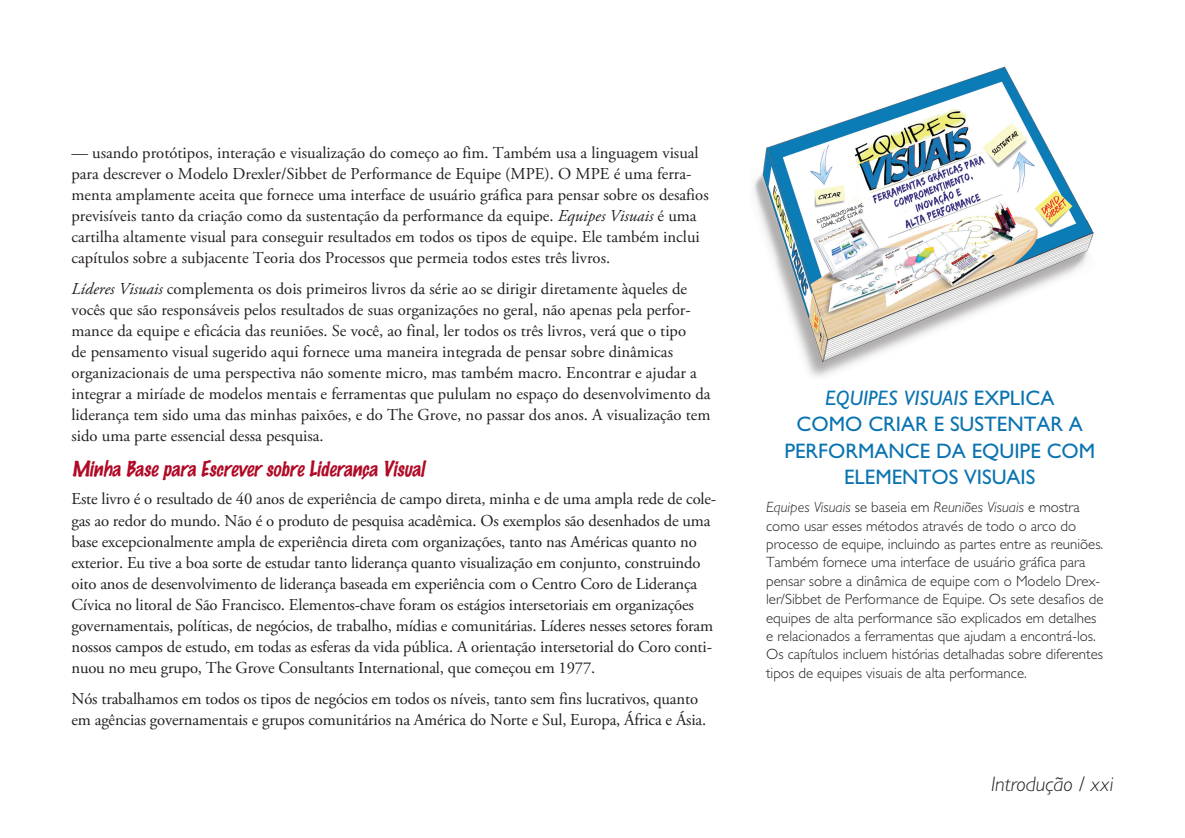
<style>
.page{position:relative;width:1185px;height:838px;background:#fff}
.page>*{position:absolute;margin:0;border:0;box-sizing:border-box;transform-origin:0 0}
.t1{font:21px/26.2px "Gill Sans Std";color:#0a73b0;text-align:center}
.t2{font:italic 300 21px "Gill Sans Std";color:#231f20}
.t3{font:italic 100 19.25px "Marker Felt";color:#b00a27}
.t4{font:16.62px/21px "Adobe Garamond Pro";color:#231f20}
.t5{font:300 14.88px/18.4px "Gill Sans Std";color:#231f20}
.s1{font-style:italic}
</style>
<div class="page">
<img style="left:754px;top:66px;width:340px;height:311px">
<p class="t4" style="left:71px;top:143px;width:639px">— usando protótipos, interação e visualização do começo ao fim. Também usa a linguagem visual para descrever o Modelo Drexler/Sibbet de Performance de Equipe (MPE). O MPE é uma ferra&shy;menta amplamente aceita que fornece uma interface de usuário gráfica para pensar sobre os desafios previsíveis tanto da criação como da sustentação da performance da equipe. <span class="s1">Equipes Visuais</span> é uma cartilha altamente visual para conseguir resultados em todos os tipos de equipe. Ele também inclui capítulos sobre a subjacente Teoria dos Processos que permeia todos estes três livros.</p>
<p class="t4" style="left:71px;top:279px;width:640px"><span class="s1">Líderes Visuais</span> complementa os dois primeiros livros da série ao se dirigir diretamente àqueles de vocês que são responsáveis pelos resultados de suas organizações no geral, não apenas pela perfor&shy;mance da equipe e eficácia das reuniões. Se você, ao final, ler todos os três livros, verá que o tipo<br>de pensamento visual sugerido aqui fornece uma maneira integrada de pensar sobre dinâmicas organizacionais de uma perspectiva não somente micro, mas também macro. Encontrar e ajudar a integrar a miríade de modelos mentais e ferramentas que pululam no espaço do desenvolvimento da liderança tem sido uma das minhas paixões, e do The Grove, no passar dos anos. A visualização tem sido uma parte essencial dessa pesquisa.</p>
<p class="t3" style="left:71px;top:459px;width:358px">Minha Base para Escrever sobre Liderança Visual</p>
<p class="t4" style="left:71px;top:489px;width:646px">Este livro é o resultado de 40 anos de experiência de campo direta, minha e de uma ampla rede de cole&shy;gas ao redor do mundo. Não é o produto de pesquisa acadêmica. Os exemplos são desenhados de uma base excepcionalmente ampla de experiência direta com organizações, tanto nas Américas quanto no exterior. Eu tive a boa sorte de estudar tanto liderança quanto visualização em conjunto, construindo oito anos de desenvolvimento de liderança baseada em experiência com o Centro Coro de Liderança Cívica no litoral de São Francisco. Elementos-chave foram os estágios intersetoriais em organizações governamentais, políticas, de negócios, de trabalho, mídias e comunitárias. Líderes nesses setores foram nossos campos de estudo, em todas as esferas da vida pública. A orientação intersetorial do Coro conti&shy;nuou no meu grupo, The Grove Consultants International, que começou em 1977.</p>
<p class="t4" style="left:71px;top:688px;width:636px">Nós trabalhamos em todos os tipos de negócios em todos os níveis, tanto sem fins lucrativos, quanto em agências governamentais e grupos comunitários na América do Norte e Sul, Europa, África e Ásia.</p>
<p class="t1" style="left:784px;top:385px;width:312px"><span class="s1">EQUIPES VISUAIS</span> EXPLICA<br>COMO CRIAR E SUSTENTAR A<br>PERFORMANCE DA EQUIPE COM<br>ELEMENTOS VISUAIS</p>
<p class="t5" style="left:766px;top:498px;width:339px"><span class="s1">Equipes Visuais</span> se baseia em <span class="s1">Reuniões Visuais</span> e mostra como usar esses métodos através de todo o arco do processo de equipe, incluindo as partes entre as reuniões.<br>Também fornece uma interface de usuário gráfica para pensar sobre a dinâmica de equipe com o Modelo Drex&shy;ler/Sibbet de Performance de Equipe. Os sete desafios de equipes de alta performance são explicados em detalhes e relacionados a ferramentas que ajudam a encontrá-los.<br>Os capítulos incluem histórias detalhadas sobre diferentes tipos de equipes visuais de alta performance.</p>
<p class="t2" style="left:991px;top:772px;width:124px">Introdução / xxi</p>
</div>
